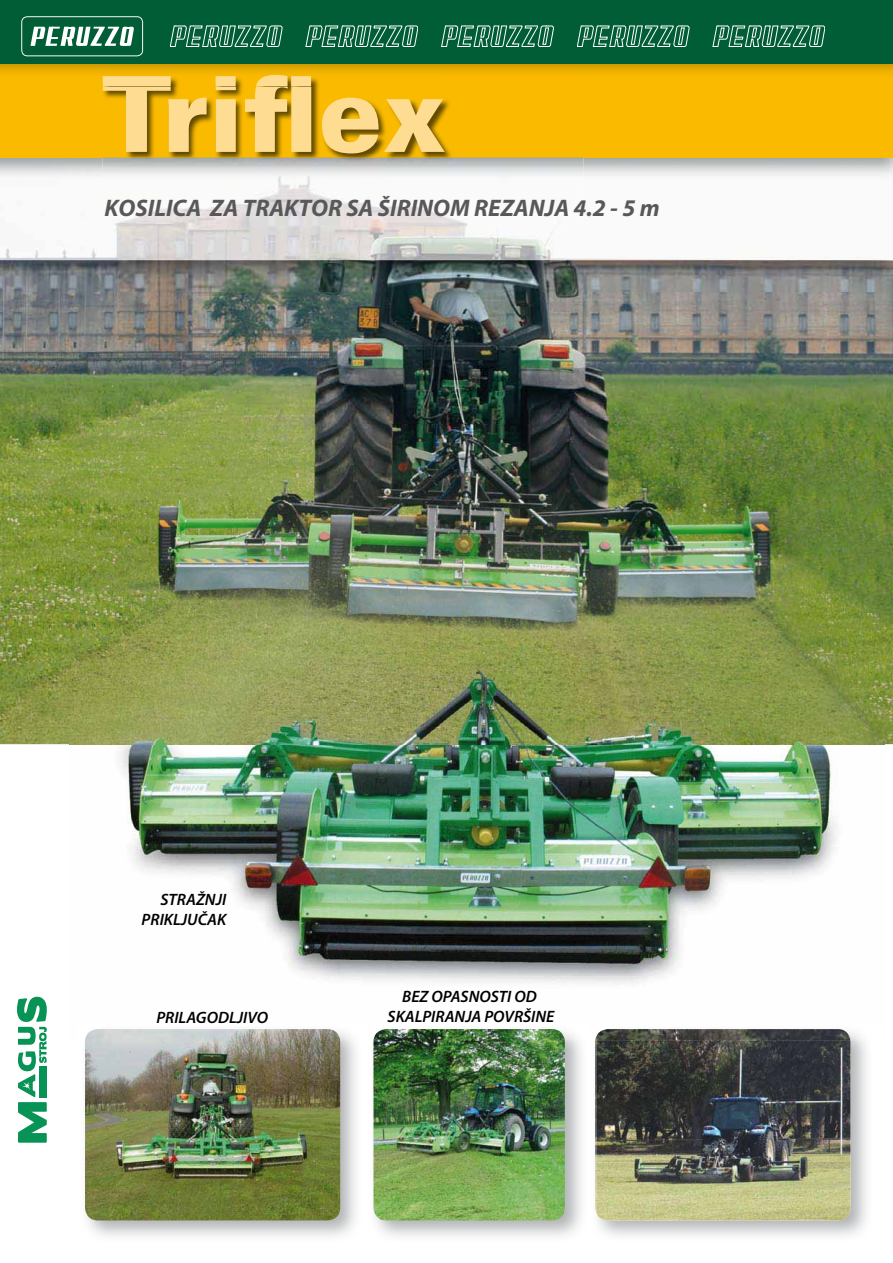
<style>
.page{position:relative;width:893px;height:1263px;background:#fff}
.page>*{position:absolute;margin:0;border:0;box-sizing:border-box;transform-origin:0 0}
.t1{font:900 105px "Univers";letter-spacing:-.005em;color:#fedd92}
.t2{font:italic 700 24px "Myriad Pro";color:#58585a}
.t3{font:italic 600 16.5px/19.8px "Myriad Pro";color:#000;text-align:right}
</style>
<div class="page">
<img style="left:0;top:157px;width:893px;height:587px">
<img style="left:105px;top:225px;width:463px;height:3px">
<img style="left:69px;top:425px;width:815px;height:559px">
<img style="left:597px;top:1032px;width:270px;height:204px">
<img style="left:596px;top:1029px;width:254px;height:191px">
<div style="left:0;top:61px;width:893px;height:96px;background:#faba00"></div>
<img style="left:102px;top:86px;width:481px;height:139px">
<img style="left:105px;top:171px;width:282px;height:13px">
<img style="left:106px;top:193px;width:231px;height:13px">
<img style="left:103px;top:86px;width:341px;height:67px">
<img style="left:0;top:64px;width:893px;height:22px">
<img style="left:103px;top:75px;width:208px;height:11px">
<div style="left:0;top:0;width:893px;height:64px;background:#005d36"></div>
<img style="left:87px;top:1032px;width:495px;height:205px">
<img style="left:85px;top:1029px;width:255px;height:191px">
<img style="left:595px;top:1040px;width:1px;height:171px">
<img style="left:367px;top:1032px;width:4px;height:205px">
<img style="left:373px;top:1029px;width:192px;height:191px">
<svg style="left:577px;top:26px;width:112px;height:21px"></svg>
<svg style="left:713px;top:26px;width:112px;height:21px"></svg>
<svg style="left:306px;top:26px;width:112px;height:21px"></svg>
<svg style="left:441px;top:26px;width:113px;height:21px"></svg>
<svg style="left:170px;top:26px;width:112px;height:21px"></svg>
<svg style="left:21px;top:16px;width:122px;height:40px"></svg>
<svg style="left:17px;top:997px;width:30px;height:146px"></svg>
<p class="t1" style="left:102px;top:49px;width:346px">Triflex</p>
<p class="t2" style="left:104px;top:193px;width:557px">KOSILICA ZA TRAKTOR SA ŠIRINOM REZANJA 4.2 - 5 m</p>
<p class="t3" style="left:142px;top:890px;width:86px">STRAŽNJI<br>PRIKLJUČAK</p>
<p class="t3" style="left:156px;top:1007px;width:113px">PRILAGODLJIVO</p>
<p class="t3" style="left:388px;top:986px;width:168px;text-align:center">BEZ OPASNOSTI OD<br>SKALPIRANJA POVRŠINE</p>
</div>
